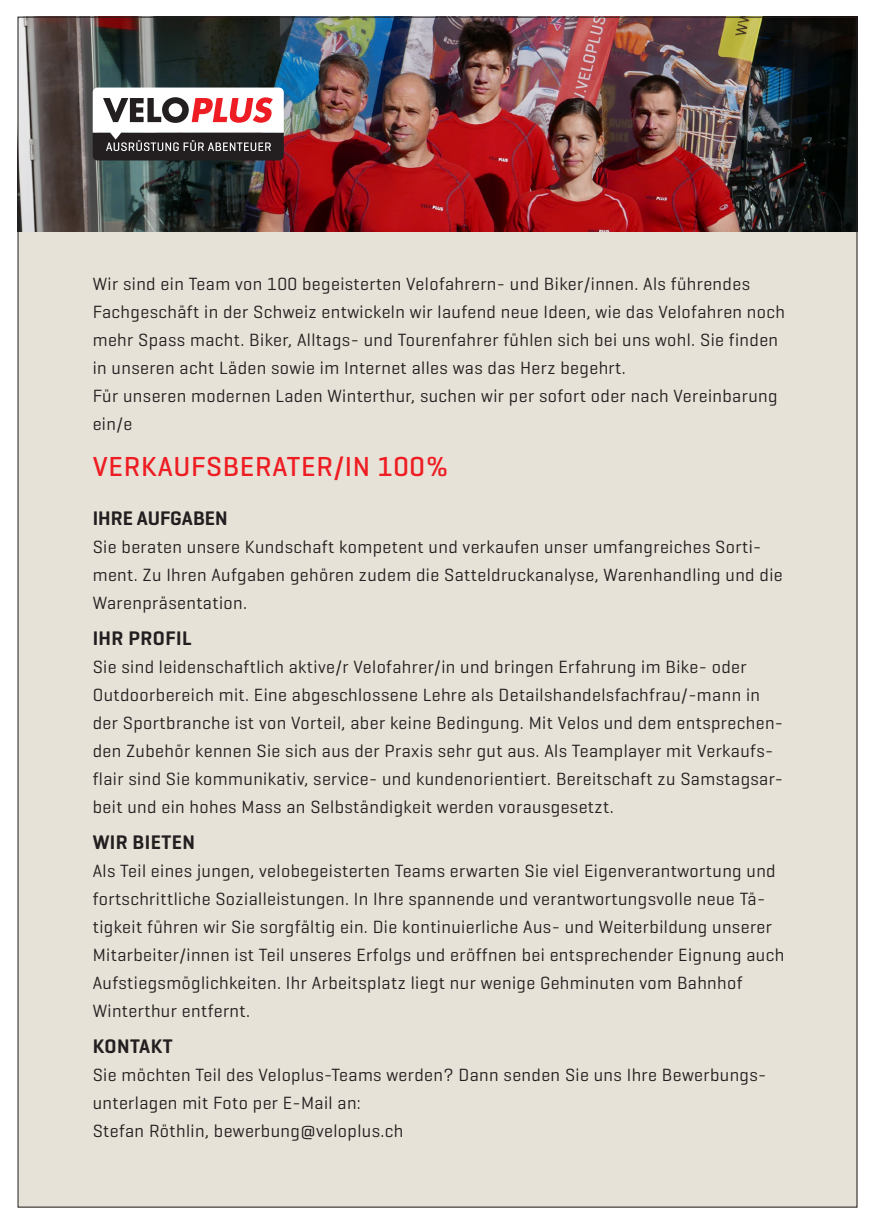
<style>
.page{position:relative;width:874px;height:1225px;background:#fff}
.page>*{position:absolute;margin:0;border:0;box-sizing:border-box;transform-origin:0 0}
.Lauftext{font:500 28px "Geogrotesque";letter-spacing:.025em;color:#ee1d23}
.t1{font:600 20px "Geogrotesque";letter-spacing:.02em;color:#231f20}
.t2{font:600 20px "Geogrotesque";color:#231f20}
.Lauftext-2{font:18px/28px "Geogrotesque";letter-spacing:.02em;color:#231f20}
</style>
<div class="page">
<div style="left:18px;top:231px;width:839px;height:976px;background:#e6e2d7"></div>
<img style="left:20px;top:19px;width:835px;height:212px">
<svg style="left:93px;top:88px;width:190px;height:72px"></svg>
<p class="Lauftext-2" style="left:93px;top:269px;width:693px">Wir sind ein Team von 100 begeisterten Velofahrern- und Biker/innen. Als führendes Fachgeschäft in der Schweiz entwickeln wir laufend neue Ideen, wie das Velofahren noch mehr Spass macht. Biker, Alltags- und Tourenfahrer fühlen sich bei uns wohl. Sie finden in unseren acht Läden sowie im Internet alles was das Herz begehrt.</p>
<p class="Lauftext-2" style="left:93px;top:381px;width:686px">Für unseren modernen Laden Winterthur, suchen wir per sofort oder nach Vereinbarung ein/e</p>
<p class="Lauftext" style="left:93px;top:449px;width:357px">VERKAUFSBERATER/IN 100%</p>
<p class="t2" style="left:93px;top:506px;width:136px">IHRE AUFGABEN</p>
<p class="Lauftext-2" style="left:93px;top:532px;width:691px">Sie beraten unsere Kundschaft kompetent und verkaufen unser umfangreiches Sorti&shy;ment. Zu Ihren Aufgaben gehören zudem die Satteldruckanalyse, Warenhandling und die<br>Warenpräsentation.</p>
<p class="t1" style="left:93px;top:626px;width:100px">IHR PROFIL</p>
<p class="Lauftext-2" style="left:93px;top:652px;width:691px">Sie sind leidenschaftlich aktive/r Velofahrer/in und bringen Erfahrung im Bike- oder Outdoorbereich mit. Eine abgeschlossene Lehre als Detailshandelsfachfrau/-mann in der Sportbranche ist von Vorteil, aber keine Bedingung. Mit Velos und dem entsprechen&shy;den Zubehör kennen Sie sich aus der Praxis sehr gut aus. Als Teamplayer mit Verkaufs&shy;flair sind Sie kommunikativ, service- und kundenorientiert. Bereitschaft zu Samstagsar&shy;beit und ein hohes Mass an Selbständigkeit werden vorausgesetzt.</p>
<p class="t1" style="left:93px;top:830px;width:104px">WIR BIETEN</p>
<p class="Lauftext-2" style="left:93px;top:856px;width:692px">Als Teil eines jungen, velobegeisterten Teams erwarten Sie viel Eigenverantwortung und fortschrittliche Sozialleistungen. In Ihre spannende und verantwortungsvolle neue Tä&shy;tigkeit führen wir Sie sorgfältig ein. Die kontinuierliche Aus- und Weiterbildung unserer Mitarbeiter/innen ist Teil unseres Erfolgs und eröffnen bei entsprechender Eignung auch Aufstiegsmöglichkeiten. Ihr Arbeitsplatz liegt nur wenige Gehminuten vom Bahnhof Winterthur entfernt.</p>
<p class="t1" style="left:93px;top:1034px;width:81px">KONTAKT</p>
<p class="Lauftext-2" style="left:93px;top:1060px;width:674px">Sie möchten Teil des Veloplus-Teams werden? Dann senden Sie uns Ihre Bewerbungs&shy;unterlagen mit Foto per E-Mail an:</p>
<p class="Lauftext-2" style="left:93px;top:1116px;width:312px">Stefan Röthlin, bewerbung@veloplus.ch</p>
</div>
